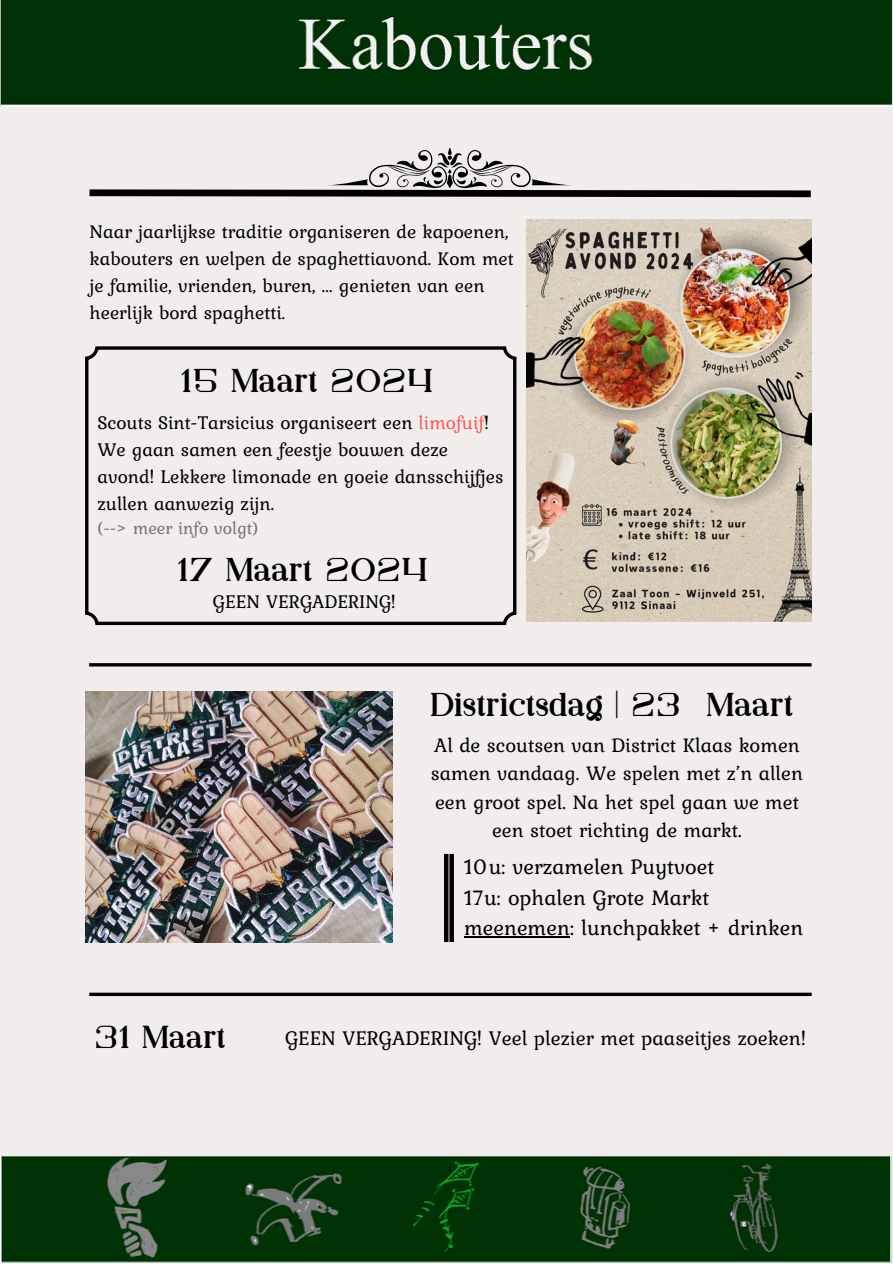
<style>
.page{position:relative;width:893px;height:1264px;background:#fff}
.page>*{position:absolute;margin:0;border:0;box-sizing:border-box;transform-origin:0 0}
.t1{font:33px "Kuchek";color:#000}
.t2{font:31.8px "Kuchek";color:#000}
.t3{font:22.2px/30.3px "Kurale";color:#000}
.t4{font:20.85px "Kurale";color:#000}
.t5{font:20.7px/28.2px "Kurale";color:#000;text-align:center}
.t6{font:19.35px/27px "Kurale";color:#000}
.t7{font:17.85px "Kurale";color:#737373}
.s1{color:#ff5757}
</style>
<div class="page">
<div style="left:0;top:0;width:892px;height:1263px;background:#f1eded"></div>
<svg style="left:89px;top:148px;width:722px;height:50px"></svg>
<img style="left:0;top:0;width:892px;height:107px">
<img style="left:0;top:1156px;width:892px;height:107px">
<img style="left:526px;top:220px;width:285px;height:401px">
<svg style="left:85px;top:346px;width:431px;height:279px"></svg>
<hr style="left:89px;top:663px;width:722px;height:3px;background:#000">
<img style="left:85px;top:691px;width:307px;height:251px">
<hr style="left:464px;top:936px;width:106px;height:1px;background:#000">
<div style="left:449px;top:854px;width:5px;height:88px;background:#000"></div>
<hr style="left:444px;top:854px;width:4px;height:88px;background:#000">
<svg style="left:89px;top:992px;width:722px;height:4px;background:#282727"></svg>
<h2 class="t6" style="left:89px;top:217px;width:426px">Naar jaarlijkse traditie organiseren de kapoenen, kabouters en welpen de spaghettiavond. Kom met je familie, vrienden, buren, ... genieten van een heerlijk bord spaghetti.</h2>
<h2 class="t1" style="left:180px;top:366px;width:255px">15 Maart 2024</h2>
<p class="t6" style="left:97px;top:408px;width:407px">Scouts Sint-Tarsicius organiseert een <span class="s1">limofuif</span>!<br>We gaan samen een feestje bouwen deze avond! Lekkere limonade en goeie dansschijfjes zullen aanwezig zijn.</p>
<p class="t7" style="left:97px;top:514px;width:163px">(--&gt; meer info volgt)</p>
<h4 class="t1" style="left:177px;top:555px;width:253px">17 Maart 2024</h4>
<p class="t6" style="left:213px;top:587px;width:185px">GEEN VERGADERING!</p>
<h3 class="t1" style="left:430px;top:690px;width:364px">Districtsdag | 23 Maart</h3>
<h3 class="t5" style="left:431px;top:730px;width:373px">Al de scoutsen van District Klaas komen samen vandaag. We spelen met z’n allen een groot spel. Na het spel gaan we met een stoet richting de markt.</h3>
<h2 class="t3" style="left:464px;top:851px;width:341px">10u: verzamelen Puytvoet<br>17u: ophalen Grote Markt meenemen: lunchpakket + drinken</h2>
<h3 class="t2" style="left:94px;top:1023px;width:133px">31 Maart</h3>
<p class="t4" style="left:285px;top:1021px;width:522px">GEEN VERGADERING! Veel plezier met paaseitjes zoeken!</p>
</div>
